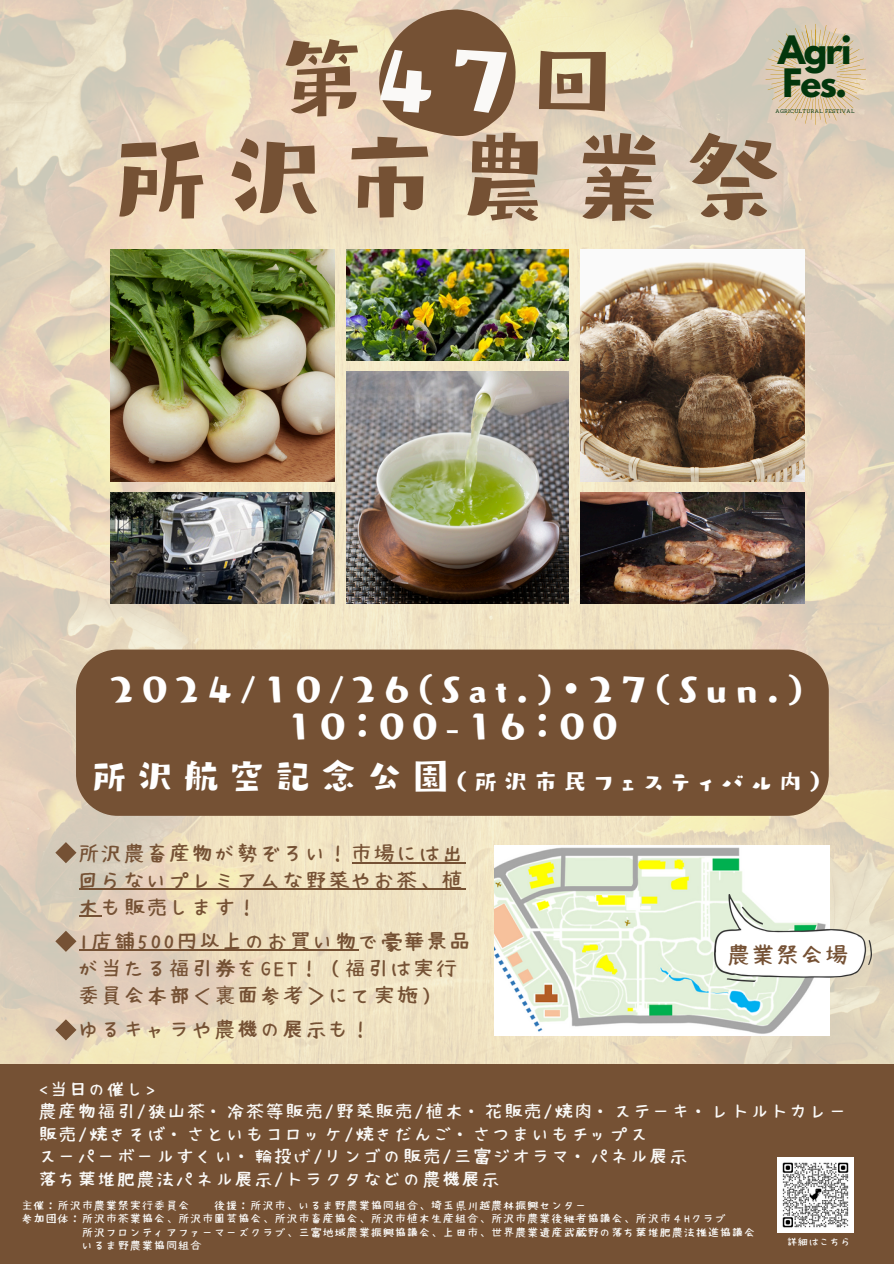
<style>
.page{position:relative;width:894px;height:1264px;background:#fff}
.page>*{position:absolute;margin:0;border:0;box-sizing:border-box;transform-origin:0 0}
.t1{font:105.6px "TEST Baby Pop EB";letter-spacing:.085em;color:#755134}
.t2{font:92.1px "TEST Baby Pop EB";color:#755134}
.t3{font:38.55px "TEST Baby Pop EB";letter-spacing:.19em;color:#fff}
.t4{font:700 34.65px/32.8px "League Spartan";letter-spacing:-.05em;color:#03370d}
.t5{font:25.05px "TEST Baby Pop EB";letter-spacing:.19em;color:#fff}
.t6{font:20.55px "Hanazome Font";letter-spacing:.19em;color:#755134}
.t7{font:19.05px/26.7px "Hanazome Font";letter-spacing:.19em;color:#755134;text-align:justify}
.t8{font:16.5px "Hanazome Font";letter-spacing:.19em;color:#faf9f7}
.t9{font:16.05px "Hanazome Font";letter-spacing:.19em;color:#faf9f7}
.t10{font:10.2px "Hanazome Font";letter-spacing:.19em;color:#faf9f7}
.t11{font:9px "Hanazome Font";letter-spacing:.19em;color:#faf9f7}
.t12{font:5.1px "Sanchez";letter-spacing:.05em;color:#03370d}
.s1{color:#faf9f7}
</style>
<div class="page">
<img style="left:0;top:0;width:893px;height:1064px">
<img style="left:580px;top:250px;width:224px;height:231px">
<img style="left:346px;top:371px;width:222px;height:232px">
<img style="left:111px;top:250px;width:223px;height:231px">
<img style="left:111px;top:493px;width:223px;height:110px">
<img style="left:580px;top:493px;width:224px;height:110px">
<img style="left:346px;top:250px;width:222px;height:110px">
<div style="left:0;top:1064px;width:893px;height:199px;background:#755134"></div>
<svg style="left:379px;top:9px;width:136px;height:127px;background:#8e6e51"></svg>
<svg style="left:765px;top:24px;width:100px;height:101px;background:#dbc9ae"></svg>
<div style="left:76px;top:649px;width:752px;height:166px;background:#755134"></div>
<img style="left:494px;top:845px;width:334px;height:190px">
<img style="left:714px;top:894px;width:157px;height:87px">
<svg style="left:55px;top:842px;width:21px;height:21px"></svg>
<svg style="left:55px;top:930px;width:21px;height:21px"></svg>
<svg style="left:55px;top:1019px;width:21px;height:21px"></svg>
<hr style="left:352px;top:861px;width:113px;height:2px;background:#755134">
<hr style="left:79px;top:888px;width:386px;height:2px;background:#755134">
<hr style="left:79px;top:915px;width:23px;height:2px;background:#755134">
<hr style="left:79px;top:949px;width:280px;height:2px;background:#755134">
<img style="left:777px;top:1157px;width:75px;height:75px">
<h2 class="t4" style="left:778px;top:38px;width:75px">Agri<br>Fes.</h2>
<p class="t12" style="left:775px;top:108px;width:80px">AGRICULTURAL FESTIVAL</p>
<p class="t2" style="left:275px;top:32px;width:344px">第<span class="s1">4７</span>回</p>
<p class="t1" style="left:107px;top:125px;width:679px">所沢市農業祭</p>
<h3 class="t3" style="left:109px;top:669px;width:696px">2024/10/26(Sat.)・27(Sun.)</h3>
<h3 class="t3" style="left:287px;top:706px;width:331px">10：00-16：00</h3>
<h4 class="t3" style="left:90px;top:757px;width:361px">所沢航空記念公園</h4>
<p class="t5" style="left:453px;top:768px;width:371px">（所沢市民フェスティバル内）</p>
<h6 class="t7" style="left:79px;top:840px;width:384px">所沢農畜産物が勢ぞろい！市場には出回らないプレミアムな野菜やお茶、植木も販売します！</h6>
<p class="t7" style="left:79px;top:927px;width:391px;text-align:left">1店舗500円以上のお買い物で豪華景品が当たる福引券をGET！（福引は実行委員会本部＜裏面参考＞にて実施）</p>
<p class="t7" style="left:79px;top:1015px;width:293px">ゆるキャラや農機の展示も！</p>
<h3 class="t6" style="left:728px;top:944px;width:120px">農業祭会場</h3>
<h6 class="t9" style="left:40px;top:1080px;width:116px">&lt;当日の催し&gt;</h6>
<h5 class="t8" style="left:40px;top:1102px;width:808px">農産物福引/狭山茶・冷茶等販売/野菜販売/植木・花販売/焼肉・ステーキ・レトルトカレー</h5>
<h6 class="t8" style="left:40px;top:1125px;width:609px">販売/焼きそば・さといもコロッケ/焼きだんご・さつまいもチップス</h6>
<p class="t8" style="left:40px;top:1147px;width:648px">スーパーボールすくい・輪投げ/リンゴの販売/三富ジオラマ・パネル展示</p>
<p class="t8" style="left:40px;top:1170px;width:460px">落ち葉堆肥農法パネル展示/トラクタなどの農機展示</p>
<p class="t10" style="left:22px;top:1199px;width:168px">主催：所沢市農業祭実行委員会</p>
<p class="t10" style="left:215px;top:1199px;width:373px">後援：所沢市、いるま野農業協同組合、埼玉県川越農林振興センター</p>
<p class="t10" style="left:22px;top:1213px;width:704px">参加団体：所沢市茶業協会、所沢市園芸協会、所沢市畜産協会、所沢市植木生産組合、所沢市農業後継者協議会、所沢市４Hクラブ</p>
<p class="t10" style="left:82px;top:1226px;width:673px">所沢フロンティアファーマーズクラブ、三富地域農業振興協議会、上田市、世界農業遺産武蔵野の落ち葉堆肥農法推進協議会</p>
<p class="t10" style="left:82px;top:1240px;width:120px">いるま野農業協同組合</p>
<p class="t11" style="left:787px;top:1237px;width:64px">詳細はこちら</p>
</div>
